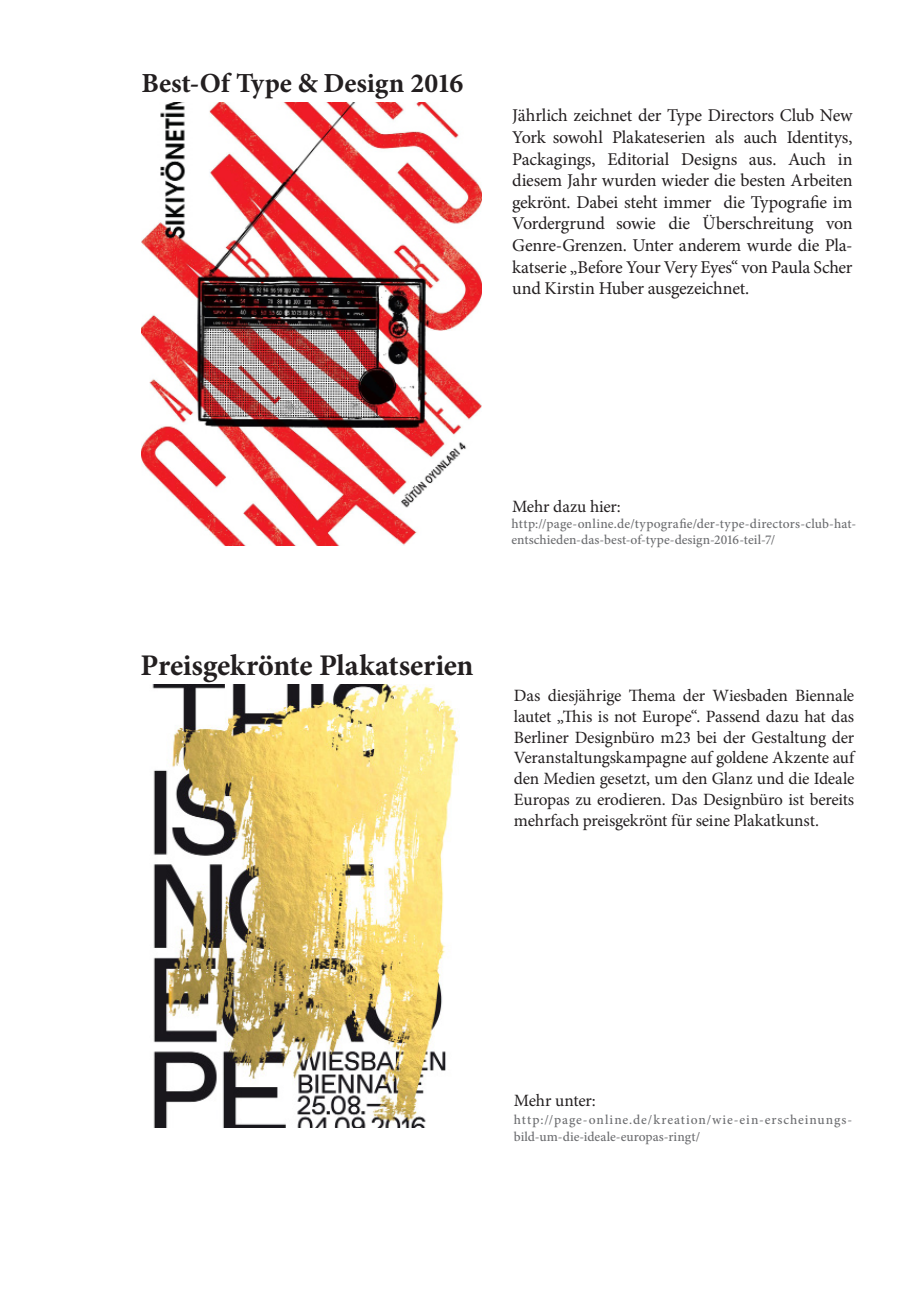
<style>
.page{position:relative;width:919px;height:1289px;background:#fff}
.page>*{position:absolute;margin:0;border:0;box-sizing:border-box;transform-origin:0 0}
.t1{font:700 30px "Minion Pro";letter-spacing:-.01em;color:#231f20}
.t2{font:700 27.6px "Minion Pro";letter-spacing:-.005em;color:#231f20}
.Copy{font:18px/21.6px "Minion Pro";letter-spacing:-.01em;color:#231f20;text-align:justify}
.Copy-2{font:17.25px/20.7px "Minion Pro";letter-spacing:-.01em;color:#231f20;text-align:justify}
.Copy-3{font:500 13.5px/16.2px "Minion Pro";letter-spacing:.015em;color:#6c6d70}
.Copy-4{font:500 13.5px/16.2px "Minion Pro";letter-spacing:.055em;color:#6c6d70}
</style>
<div class="page">
<img style="left:152px;top:684px;width:308px;height:443px">
<img style="left:141px;top:103px;width:340px;height:442px">
<p class="t2" style="left:141px;top:64px;width:323px">Best-Of Type &amp; Design 2016</p>
<p class="Copy" style="left:512px;top:105px;width:342px">Jährlich zeichnet der Type Directors Club New York sowohl Plakateserien als auch Identitys, Packagings, Editorial Designs aus. Auch in diesem Jahr wurden wieder die besten Arbeiten gekrönt. Dabei steht immer die Typografie im Vordergrund sowie die Überschreitung von Genre-Grenzen. Unter anderem wurde die Pla&shy;katserie „Before Your Very Eyes“ von Paula Scher und Kirstin Huber ausgezeichnet.</p>
<p class="Copy-2" style="left:512px;top:496px;width:110px">Mehr dazu hier:</p>
<p class="Copy-3" style="left:511px;top:515px;width:346px">http://page-online.de/typografie/der-type-directors-club-hat&shy;entschieden-das-best-of-type-design-2016-teil-7/</p>
<p class="t1" style="left:140px;top:644px;width:335px">Preisgekrönte Plakatserien</p>
<p class="Copy-2" style="left:514px;top:685px;width:342px">Das diesjährige Thema der Wiesbaden Biennale lautet „This is not Europe“. Passend dazu hat das Berliner Designbüro m23 bei der Gestaltung der Veranstaltungskampagne auf goldene Akzente auf den Medien gesetzt, um den Glanz und die Ideale Europas zu erodieren. Das Designbüro ist bereits mehrfach preisgekrönt für seine Plakatkunst.</p>
<p class="Copy-2" style="left:514px;top:1090px;width:83px">Mehr unter:</p>
<p class="Copy-4" style="left:514px;top:1111px;width:340px">http://page-online.de/kreation/wie-ein-erscheinungs&shy;bild-um-die-ideale-europas-ringt/</p>
</div>
